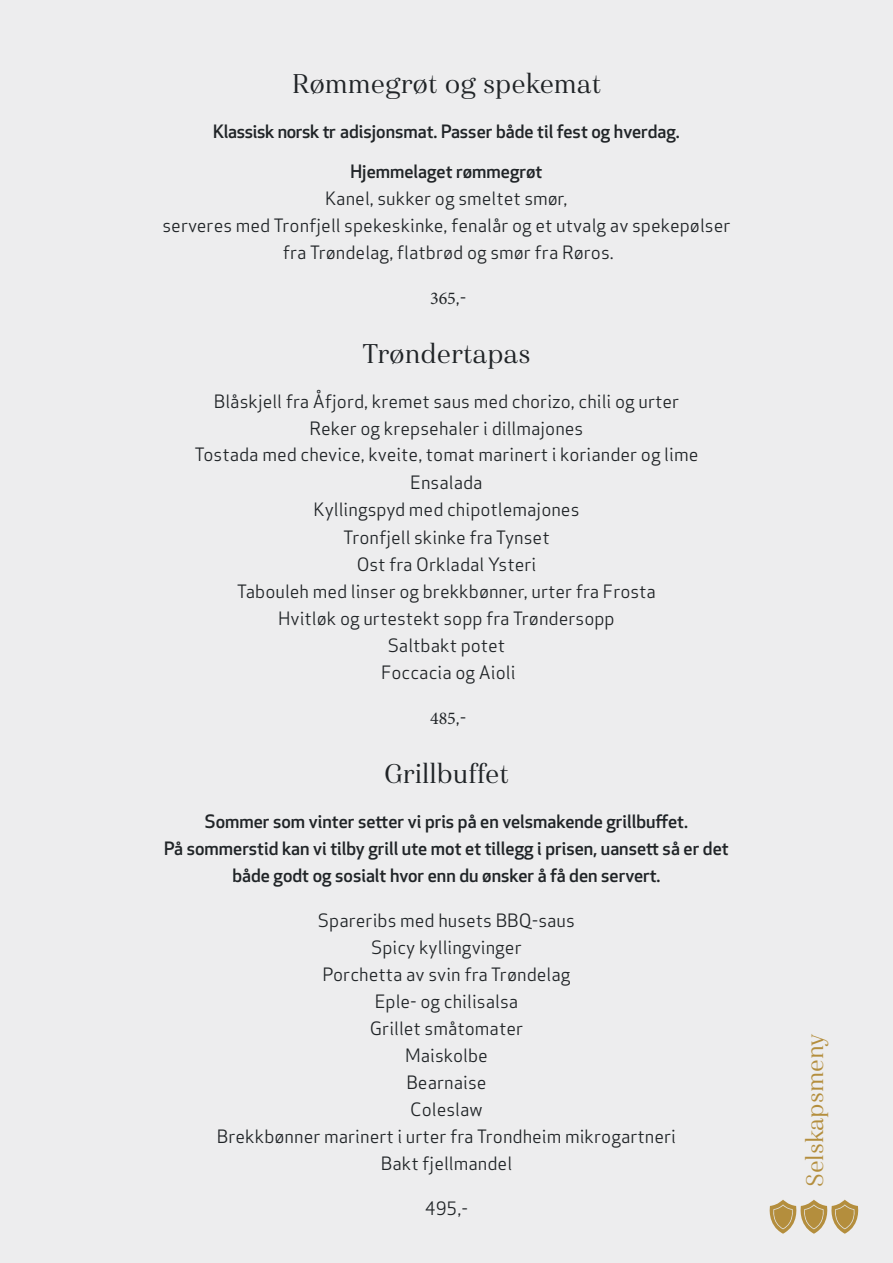
<style>
.page{position:relative;width:893px;height:1263px;background:#ededee}
.page>*{position:absolute;margin:0;border:0;box-sizing:border-box;transform-origin:0 0}
.t1{font:27px "Haboro Nor Reg";color:#202427}
.t2{font:24px "Haboro Nor Reg";color:#b48e3d}
.t3{font:18px/27px "Apex Sans";color:#202427;text-align:center}
.t4{font:500 18px/27px "Apex New";color:#202427;text-align:center}
.t5{font:18px "Minion Pro";color:#202427}
.s1{font-family:"Apex New";font-weight:500}
.s2{font-family:"Apex Sans"}
</style>
<div class="page">
<svg style="left:769px;top:1199px;width:90px;height:35px"></svg>
<p class="t1" style="left:292px;top:66px;width:311px">Rømmegrøt og spekemat</p>
<p class="t4" style="left:213px;top:117px;width:468px">Klassisk norsk tr adisjonsmat. Passer både til fest og hverdag.</p>
<p class="t3" style="left:162px;top:156px;width:569px"><span class="s1">Hjemmelaget rømmegrøt<br></span>Kanel, sukker og smeltet smør,<br>serveres med Tronfjell spekeskinke, fenalår og et utvalg av spekepølser fra Trøndelag, flatbrød og smør fra Røros.</p>
<p class="t5" style="left:430px;top:286px;width:38px">365<span class="s2">,-</span></p>
<p class="t1" style="left:362px;top:337px;width:170px">Trøndertapas</p>
<p class="t3" style="left:214px;top:387px;width:467px">Blåskjell fra Åfjord, kremet saus med chorizo, chili og urter<br>Reker og krepsehaler i dillmajones</p>
<p class="t3" style="left:195px;top:438px;width:505px;line-height:28.7px">Tostada med chevice, kveite, tomat marinert i koriander og lime<br>Ensalada</p>
<p class="t3" style="left:237px;top:495px;width:421px">Kyllingspyd med chipotlemajones<br>Tronfjell skinke fra Tynset<br>Ost fra Orkladal Ysteri<br>Tabouleh med linser og brekkbønner, urter fra Frosta<br>Hvitløk og urtestekt sopp fra Trøndersopp<br>Saltbakt potet<br>Foccacia og Aioli</p>
<p class="t5" style="left:430px;top:706px;width:38px">485<span class="s2">,-</span></p>
<p class="t1" style="left:384px;top:756px;width:126px">Grillbuffet</p>
<p class="t4" style="left:164px;top:807px;width:566px">Sommer som vinter setter vi pris på en velsmakende grillbuffet.<br>På sommerstid kan vi tilby grill ute mot et tillegg i prisen, uansett så er det både godt og sosialt hvor enn du ønsker å få den servert.</p>
<p class="t3" style="left:217px;top:905px;width:461px">Spareribs med husets BBQ-saus<br>Spicy kyllingvinger<br>Porchetta av svin fra Trøndelag<br>Eple- og chilisalsa<br>Grillet småtomater<br>Maiskolbe<br>Bearnaise<br>Coleslaw<br>Brekkbønner marinert i urter fra Trondheim mikrogartneri<br>Bakt fjellmandel</p>
<p class="t3" style="left:425px;top:1193px;width:45px">495,-</p>
<p class="t2" style="left:799px;top:1187px;width:155px;rotate:-90deg">Selskapsmeny</p>
</div>
